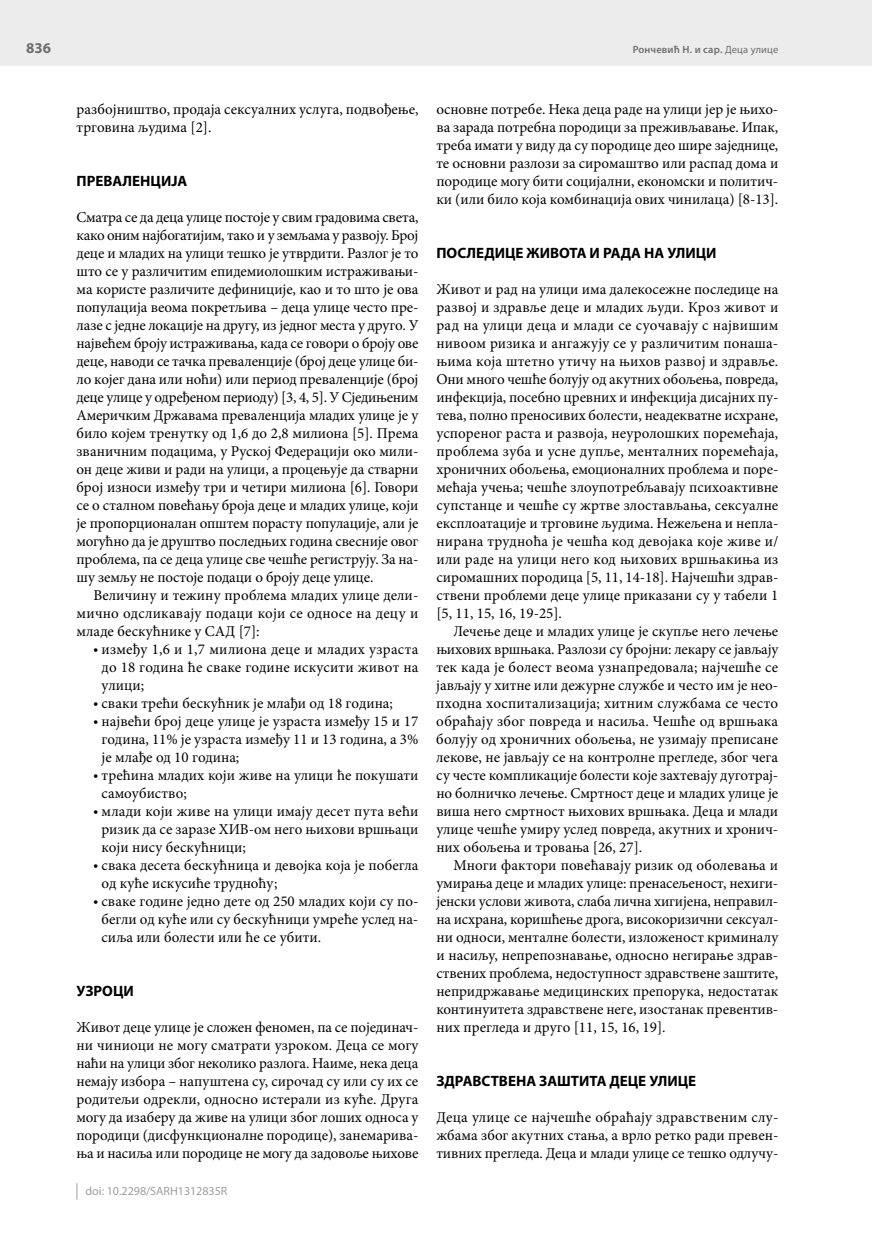
<style>
.page{position:relative;width:872px;height:1234px;background:#fff}
.page>*{position:absolute;margin:0;border:0;box-sizing:border-box;transform-origin:0 0}
.t1{font:15px/18px "Minion Pro";color:#000;text-align:justify}
.t2{font:700 15px "Myriad Pro";color:#000}
.t3{font:700 15px "Myriad Pro";color:#6f6f6e}
.t4{font:12px "Myriad Pro";color:#9c9d9d}
.t5{font:600 10.5px "Myriad Pro";letter-spacing:.015em;color:#6f6f6e}
.s1{font-weight:400}
.s2{font-family:"Myriad Pro";font-weight:600}
</style>
<div class="page">
<div style="left:0;top:0;width:872px;height:66px;background:#ececed"></div>
<svg style="left:77px;top:1183px;width:1px;height:16px"></svg>
<p class="t3" style="left:26px;top:40px;width:26px">836</p>
<p class="t5" style="left:632px;top:44px;width:147px">Рончевић Н. и сар. <span class="s1">Деца улице</span></p>
<p class="t1" style="left:77px;top:100px;width:343px">разбојништво, продаја сексуалних услуга, подвођење, трговина људима [2].</p>
<p class="t2" style="left:77px;top:172px;width:112px">ПРЕВАЛЕНЦИЈА</p>
<p class="t1" style="left:76px;top:208px;width:343px">Сматра се да деца улице постоје у свим градовима света, како оним најбогатијим, тако и у земљама у развоју. Број деце и младих на улици тешко је утврдити. Разлог је то што се у различитим епидемиолошким истраживањи&shy;ма користе различите дефиниције, као и то што је ова популација веома покретљива – деца улице често пре&shy;лазе с једне локације на другу, из једног места у друго. У највећем броју истраживања, када се говори о броју ове деце, наводи се тачка преваленције (број деце улице би&shy;ло којег дана или ноћи) или период преваленције (број деце улице у одређеном периоду) [3, 4, 5]. У Сједињеним Америчким Државама преваленција младих улице је у било којем тренутку од 1,6 до 2,8 милиона [5]. Према званичним подацима, у Руској Федерацији око мили&shy;он деце живи и ради на улици, а процењује да стварни број износи између три и четири милиона [6]. Говори се о сталном повећању броја деце и младих улице, који је пропорционалан општем порасту популације, али је могућно да је друштво последњих година свесније овог проблема, па се деца улице све чешће региструју. За на&shy;шу земљу не постоје подаци о броју деце улице.</p>
<p class="t1" style="left:76px;top:586px;width:343px;text-indent:17px">Величину и тежину проблема младих улице дели&shy;мично одсликавају подаци који се односе на децу и младе бескућнике у САД [7]:</p>
<p class="t1" style="left:102px;top:640px;width:318px;text-indent:-8px"><span class="s2">•</span> између 1,6 и 1,7 милиона деце и младих узраста до 18 година ће сваке године искусити живот на улици;</p>
<p class="t1" style="left:93px;top:694px;width:301px"><span class="s2">•</span> сваки трећи бескућник је млађи од 18 година;</p>
<p class="t1" style="left:102px;top:712px;width:318px;text-indent:-8px"><span class="s2">•</span> највећи број деце улице је узраста између 15 и 17 година, 11% је узраста између 11 и 13 година, а 3% је млађе од 10 година;</p>
<p class="t1" style="left:102px;top:766px;width:318px;text-indent:-8px"><span class="s2">•</span> трећина младих који живе на улици ће покушати самоубиство;</p>
<p class="t1" style="left:102px;top:802px;width:318px;text-indent:-8px"><span class="s2">•</span> млади који живе на улици имају десет пута већи ризик да се заразе ХИВ-ом него њихови вршњаци који нису бескућници;</p>
<p class="t1" style="left:102px;top:856px;width:318px;text-indent:-8px"><span class="s2">•</span> свака десета бескућница и девојка која је побегла од куће искусиће трудноћу;</p>
<p class="t1" style="left:102px;top:892px;width:318px;text-indent:-8px"><span class="s2">•</span> сваке године једно дете од 250 младих који су по&shy;бегли од куће или су бескућници умреће услед на&shy;сиља или болести или ће се убити.</p>
<p class="t2" style="left:76px;top:982px;width:59px">УЗРОЦИ</p>
<p class="t1" style="left:76px;top:1018px;width:343px">Живот деце улице је сложен феномен, па се појединач&shy;ни чиниоци не могу сматрати узроком. Деца се могу наћи на улици због неколико разлога. Наиме, нека деца немају избора – напуштена су, сирочад су или су их се родитељи одрекли, односно истерали из куће. Друга могу да изаберу да живе на улици због лоших односа у породици (дисфункционалне породице), занемарива&shy;ња и насиља или породице не могу да задовоље њихове</p>
<p class="t4" style="left:86px;top:1184px;width:143px">doi: 10.2298/SARH1312835R</p>
<p class="t1" style="left:436px;top:100px;width:343px">основне потребе. Нека деца раде на улици јер је њихо&shy;ва зарада потребна породици за преживљавање. Ипак, треба имати у виду да су породице део шире заједнице, те основни разлози за сиромаштво или распад дома и породице могу бити социјални, економски и политич&shy;ки (или било која комбинација ових чинилаца) [8-13].</p>
<p class="t2" style="left:436px;top:244px;width:282px">ПОСЛЕДИЦЕ ЖИВОТА И РАДА НА УЛИЦИ</p>
<p class="t1" style="left:436px;top:280px;width:343px">Живот и рад на улици има далекосежне последице на развој и здравље деце и младих људи. Кроз живот и рад на улици деца и млади се суочавају с највишим нивоом ризика и ангажују се у различитим понаша&shy;њима која штетно утичу на њихов развој и здравље.<br>Они много чешће болују од акутних обољења, повреда, инфекција, посебно цревних и инфекција дисајних пу&shy;тева, полно преносивих болести, неадекватне исхране, успореног раста и развоја, неуролошких поремећаја, проблема зуба и усне дупље, менталних поремећаја, хроничних обољења, емоционалних проблема и поре&shy;мећаја учења; чешће злоупотребљавају психоактивне супстанце и чешће су жртве злостављања, сексуалне експлоатације и трговине људима. Нежељена и непла&shy;нирана трудноћа је чешћа код девојака које живе и/ или раде на улици него код њихових вршњакиња из сиромашних породица [5, 11, 14-18]. Најчешћи здрав&shy;ствени проблеми деце улице приказани су у табели 1 [5, 11, 15, 16, 19-25].</p>
<p class="t1" style="left:436px;top:622px;width:343px;text-indent:17px">Лечење деце и младих улице је скупље него лечење њихових вршњака. Разлози су бројни: лекару се јављају тек када је болест веома узнапредовала; најчешће се јављају у хитне или дежурне службе и често им је нео&shy;пходна хоспитализација; хитним службама се често обраћају због повреда и насиља. Чешће од вршњака болују од хроничних обољења, не узимају преписане лекове, не јављају се на контролне прегледе, због чега су честе компликације болести које захтевају дуготрај&shy;но болничко лечење. Смртност деце и младих улице је виша него смртност њихових вршњака. Деца и млади улице чешће умиру услед повреда, акутних и хронич&shy;них обољења и тровања [26, 27].</p>
<p class="t1" style="left:436px;top:856px;width:343px;text-indent:17px">Многи фактори повећавају ризик од оболевања и умирања деце и младих улице: пренасељеност, нехиги&shy;јенски услови живота, слаба лична хигијена, неправил&shy;на исхрана, коришћење дрога, високоризични сексуал&shy;ни односи, менталне болести, изложеност криминалу и насиљу, непрепознавање, односно негирање здрав&shy;ствених проблема, недоступност здравствене заштите, непридржавање медицинских препорука, недостатак континуитета здравствене неге, изостанак превентив&shy;них прегледа и друго [11, 15, 16, 19].</p>
<p class="t2" style="left:436px;top:1072px;width:261px">ЗДРАВСТВЕНА ЗАШТИТА ДЕЦЕ УЛИЦЕ</p>
<p class="t1" style="left:436px;top:1108px;width:343px">Деца улице се најчешће обраћају здравственим слу&shy;жбама због акутних стања, а врло ретко ради превен&shy;тивних прегледа. Деца и млади улице се тешко одлучу-</p>
</div>
